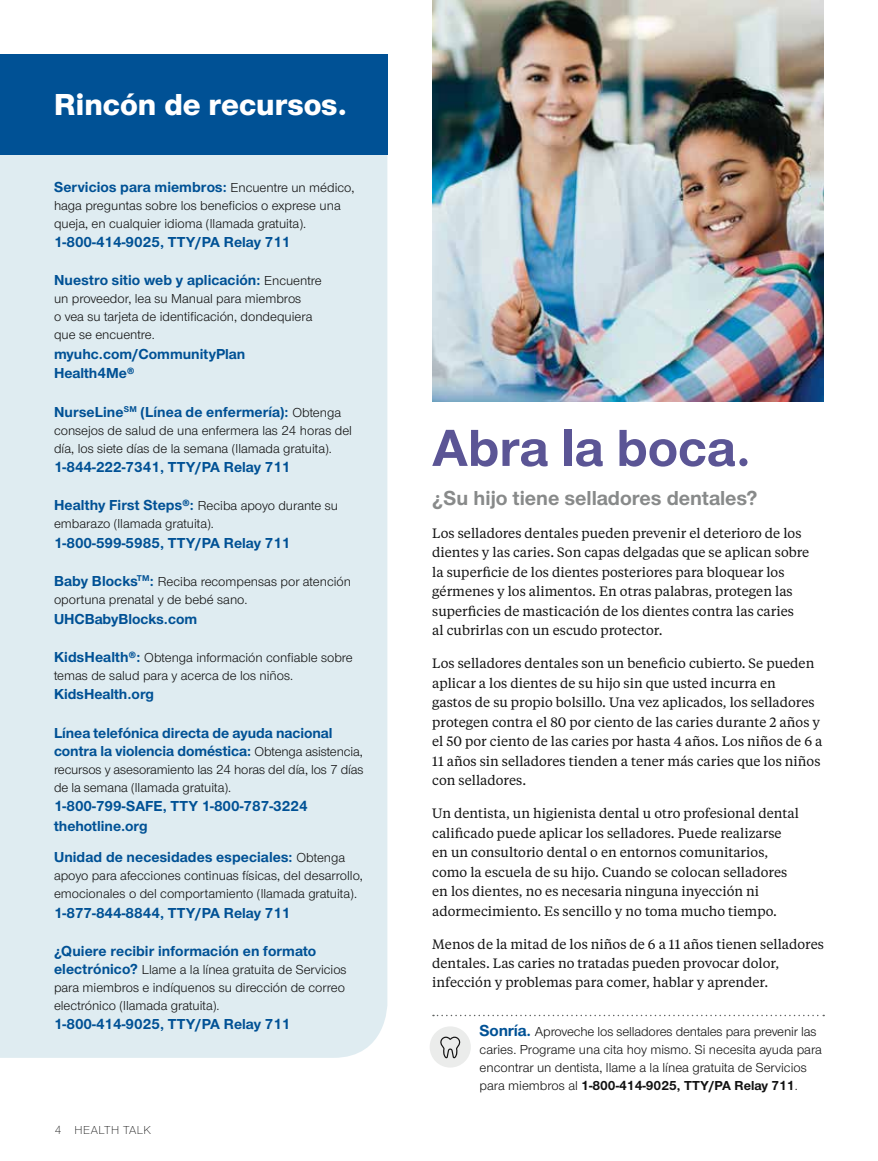
<style>
.page{position:relative;width:878px;height:1161px;background:#fff}
.page>*{position:absolute;margin:0;border:0;box-sizing:border-box;transform-origin:0 0}
.t1{font:700 54px "UHC Sans";color:#5b5595}
.t2{font:800 31.5px "UHC Sans";color:#fff}
.t3{font:700 21px "UHC Sans";color:#888a8a}
.t4{font:700 15px/19.5px "UHC Sans";color:#005195}
.t5{font:13.5px/19.5px "UHC Serif Text";color:#121212}
.t6{font:13.5px/18px "UHC Sans";color:#121212}
.t7{font:300 12px "UHC Sans";letter-spacing:.04em;color:#121212}
.s1{font-weight:400;font-size:13.5px;color:#121212}
.s2{font-weight:700;font-size:15px;color:#005195}
.s3{font-weight:700;font-size:16.5px;color:#005195}
.s4{font-weight:700}
</style>
<div class="page">
<div style="left:0;top:155px;width:387px;height:903px;background:#dfecf1"></div>
<div style="left:0;top:54px;width:387px;height:101px;background:#005195"></div>
<svg style="left:433px;top:1015px;width:391px;height:1px"></svg>
<div style="left:429px;top:1026px;width:42px;height:42px;background:#ebeceb;border-radius:50%"></div>
<svg style="left:440px;top:1037px;width:20px;height:21px"></svg>
<img style="left:432px;top:0;width:392px;height:401px">
<h2 class="t2" style="left:54px;top:83px;width:294px">Rincón de recursos.</h2>
<p class="t4" style="left:54px;top:176px;width:302px">Servicios para miembros: <span class="s1">Encuentre un médico,</span></p>
<p class="t6" style="left:54px;top:196px;width:288px">haga preguntas sobre los beneficios o exprese una queja, en cualquier idioma (llamada gratuita).</p>
<p class="t4" style="left:54px;top:232px;width:238px">1-800-414-9025, TTY/PA Relay 711</p>
<p class="t4" style="left:54px;top:270px;width:269px">Nuestro sitio web y aplicación: <span class="s1">Encuentre</span></p>
<p class="t6" style="left:54px;top:289px;width:260px">un proveedor, lea su Manual para miembros<br>o vea su tarjeta de identificación, dondequiera que se encuentre.</p>
<p class="t4" style="left:54px;top:344px;width:193px">myuhc.com/CommunityPlan<br>Health4Me®</p>
<p class="t4" style="left:54px;top:401px;width:288px">NurseLine<sup>SM</sup> (Línea de enfermería): <span class="s1">Obtenga</span></p>
<p class="t6" style="left:54px;top:421px;width:299px">consejos de salud de una enfermera las 24 horas del día, los siete días de la semana (llamada gratuita).</p>
<p class="t4" style="left:54px;top:457px;width:238px">1-844-222-7341, TTY/PA Relay 711</p>
<p class="t6" style="left:54px;top:496px;width:285px"><span class="s2">Healthy First Steps®:</span> Reciba apoyo durante su embarazo (llamada gratuita).</p>
<p class="t4" style="left:54px;top:533px;width:238px">1-800-599-5985, TTY/PA Relay 711</p>
<p class="t6" style="left:54px;top:572px;width:298px"><span class="s2">Baby Blocks</span><sup>TM</sup><span class="s2">:</span> Reciba recompensas por atención oportuna prenatal y de bebé sano.</p>
<p class="t4" style="left:54px;top:608px;width:145px">UHCBabyBlocks.com</p>
<p class="t6" style="left:54px;top:648px;width:300px"><span class="s2">KidsHealth®:</span> Obtenga información confiable sobre temas de salud para y acerca de los niños.</p>
<p class="t4" style="left:54px;top:684px;width:102px">KidsHealth.org</p>
<p class="t4" style="left:54px;top:723px;width:310px;line-height:18px">Línea telefónica directa de ayuda nacional contra la violencia doméstica: <span class="s1">Obtenga asistencia,</span></p>
<p class="t6" style="left:54px;top:760px;width:311px">recursos y asesoramiento las 24 horas del día, los 7 días de la semana (llamada gratuita).</p>
<p class="t4" style="left:54px;top:796px;width:255px">1-800-799-SAFE, TTY 1-800-787-3224 thehotline.org</p>
<p class="t4" style="left:54px;top:847px;width:292px">Unidad de necesidades especiales: <span class="s1">Obtenga</span></p>
<p class="t6" style="left:54px;top:866px;width:310px">apoyo para afecciones continuas físicas, del desarrollo, emocionales o del comportamiento (llamada gratuita).</p>
<p class="t4" style="left:54px;top:902px;width:238px">1-877-844-8844, TTY/PA Relay 711</p>
<p class="t4" style="left:54px;top:941px;width:264px">¿Quiere recibir información en formato</p>
<p class="t6" style="left:54px;top:960px;width:294px"><span class="s2">electrónico?</span> Llame a la línea gratuita de Servicios para miembros e indíquenos su dirección de correo electrónico (llamada gratuita).</p>
<p class="t4" style="left:54px;top:1014px;width:238px">1-800-414-9025, TTY/PA Relay 711</p>
<p class="t7" style="left:55px;top:1122px;width:98px">4 HEALTH TALK</p>
<h1 class="t1" style="left:432px;top:412px;width:320px">Abra la boca.</h1>
<h3 class="t3" style="left:432px;top:483px;width:327px">¿Su hijo tiene selladores dentales?</h3>
<p class="t5" style="left:432px;top:522px;width:378px">Los selladores dentales pueden prevenir el deterioro de los dientes y las caries. Son capas delgadas que se aplican sobre la superficie de los dientes posteriores para bloquear los gérmenes y los alimentos. En otras palabras, protegen las superficies de masticación de los dientes contra las caries<br>al cubrirlas con un escudo protector.</p>
<p class="t5" style="left:432px;top:653px;width:391px">Los selladores dentales son un beneficio cubierto. Se pueden aplicar a los dientes de su hijo sin que usted incurra en<br>gastos de su propio bolsillo. Una vez aplicados, los selladores protegen contra el 80 por ciento de las caries durante 2 años y el 50 por ciento de las caries por hasta 4 años. Los niños de 6 a 11 años sin selladores tienden a tener más caries que los niños con selladores.</p>
<p class="t5" style="left:432px;top:803px;width:368px">Un dentista, un higienista dental u otro profesional dental calificado puede aplicar los selladores. Puede realizarse en un consultorio dental o en entornos comunitarios, como la escuela de su hijo. Cuando se colocan selladores en los dientes, no es necesaria ninguna inyección ni adormecimiento. Es sencillo y no toma mucho tiempo.</p>
<p class="t5" style="left:432px;top:933px;width:393px">Menos de la mitad de los niños de 6 a 11 años tienen selladores dentales. Las caries no tratadas pueden provocar dolor, infección y problemas para comer, hablar y aprender.</p>
<p class="t6" style="left:479px;top:1023px;width:344px"><span class="s3">Sonría.</span> Aproveche los selladores dentales para prevenir las caries. Programe una cita hoy mismo. Si necesita ayuda para encontrar un dentista, llame a la línea gratuita de Servicios para miembros al <span class="s4">1-800-414-9025, TTY/PA Relay 711</span>.</p>
</div>
